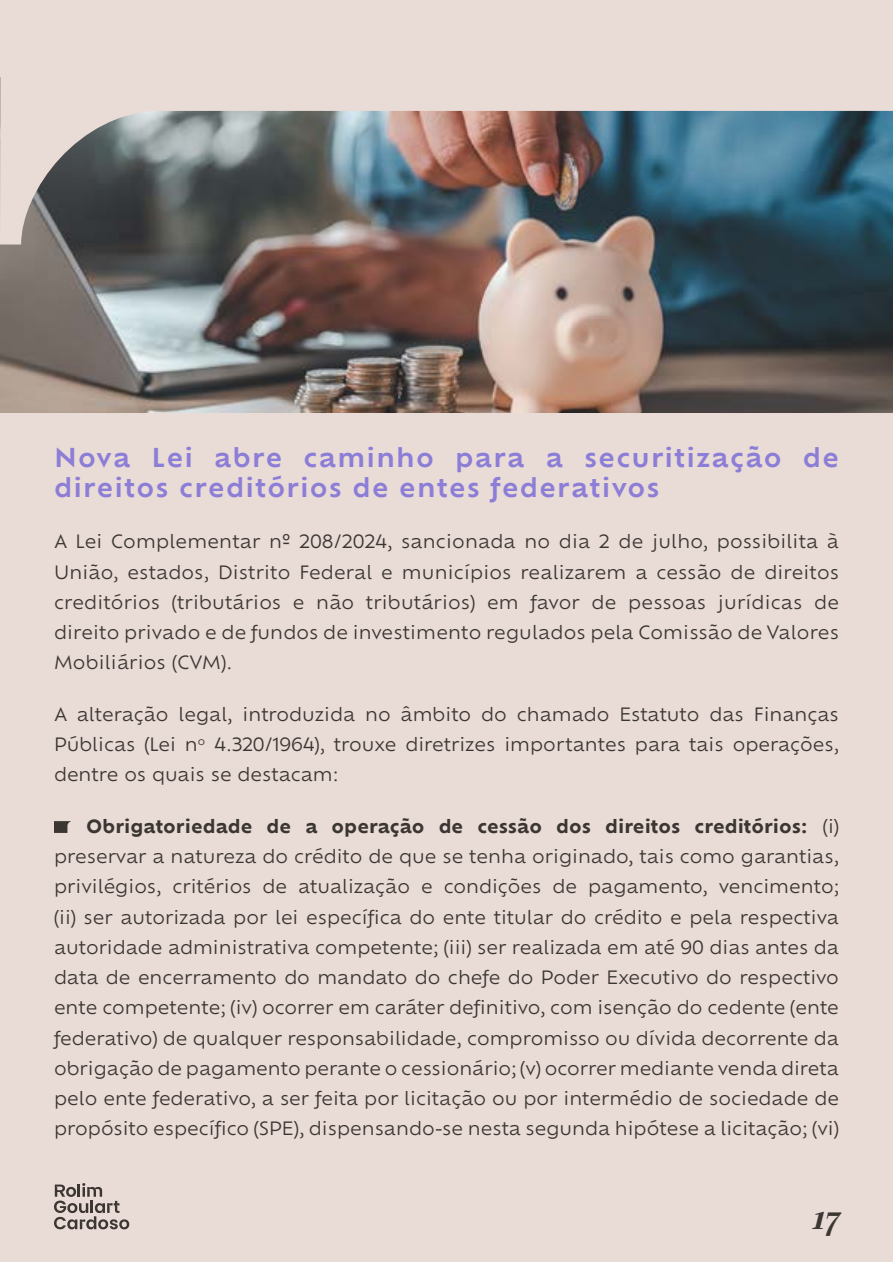
<style>
.page{position:relative;width:893px;height:1263px;background:#fff}
.page>*{position:absolute;margin:0;border:0;box-sizing:border-box;transform-origin:0 0}
.t1{font:italic 600 36px "Silva Display";color:#3c3732}
.t2{font:600 25.5px/30.3px "Ofelia Text";letter-spacing:.045em;color:#8c7dd7}
.t3{font:18px/30.3px "Ofelia Text";color:#3b3632;text-align:justify}
.s1{font-weight:700}
</style>
<div class="page">
<div style="left:0;top:1px;width:893px;height:1261px;background:#e9dbd6"></div>
<svg style="left:54px;top:1183px;width:75px;height:46px"></svg>
<img style="left:0;top:244px;width:893px;height:169px">
<img style="left:0;top:0;width:893px;height:244px">
<svg style="left:54px;top:821px;width:17px;height:12px"></svg>
<h2 class="t2" style="left:54px;top:440px;width:786px">Nova Lei abre caminho para a securitização de direitos creditórios de entes federativos</h2>
<p class="t3" style="left:54px;top:525px;width:786px">A Lei Complementar nº 208/2024, sancionada no dia 2 de julho, possibilita à União, estados, Distrito Federal e municípios realizarem a cessão de direitos creditórios (tributários e não tributários) em favor de pessoas jurídicas de direito privado e de fundos de investimento regulados pela Comissão de Valores Mobiliários (CVM).</p>
<p class="t3" style="left:54px;top:698px;width:786px">A alteração legal, introduzida no âmbito do chamado Estatuto das Finanças Públicas (Lei n<sup>o</sup> 4.320/1964), trouxe diretrizes importantes para tais operações, dentre os quais se destacam:</p>
<p class="t3" style="left:54px;top:810px;width:786px;text-indent:32px"><span class="s1">Obrigatoriedade de a operação de cessão dos direitos creditórios:</span> (i) preservar a natureza do crédito de que se tenha originado, tais como garantias, privilégios, critérios de atualização e condições de pagamento, vencimento; (ii) ser autorizada por lei específica do ente titular do crédito e pela respectiva autoridade administrativa competente; (iii) ser realizada em até 90 dias antes da data de encerramento do mandato do chefe do Poder Executivo do respectivo ente competente; (iv) ocorrer em caráter definitivo, com isenção do cedente (ente federativo) de qualquer responsabilidade, compromisso ou dívida decorrente da obrigação de pagamento perante o cessionário; (v) ocorrer mediante venda direta pelo ente federativo, a ser feita por licitação ou por intermédio de sociedade de propósito específico (SPE), dispensando-se nesta segunda hipótese a licitação; (vi)</p>
<h1 class="t1" style="left:811px;top:1194px;width:29px">17</h1>
</div>
